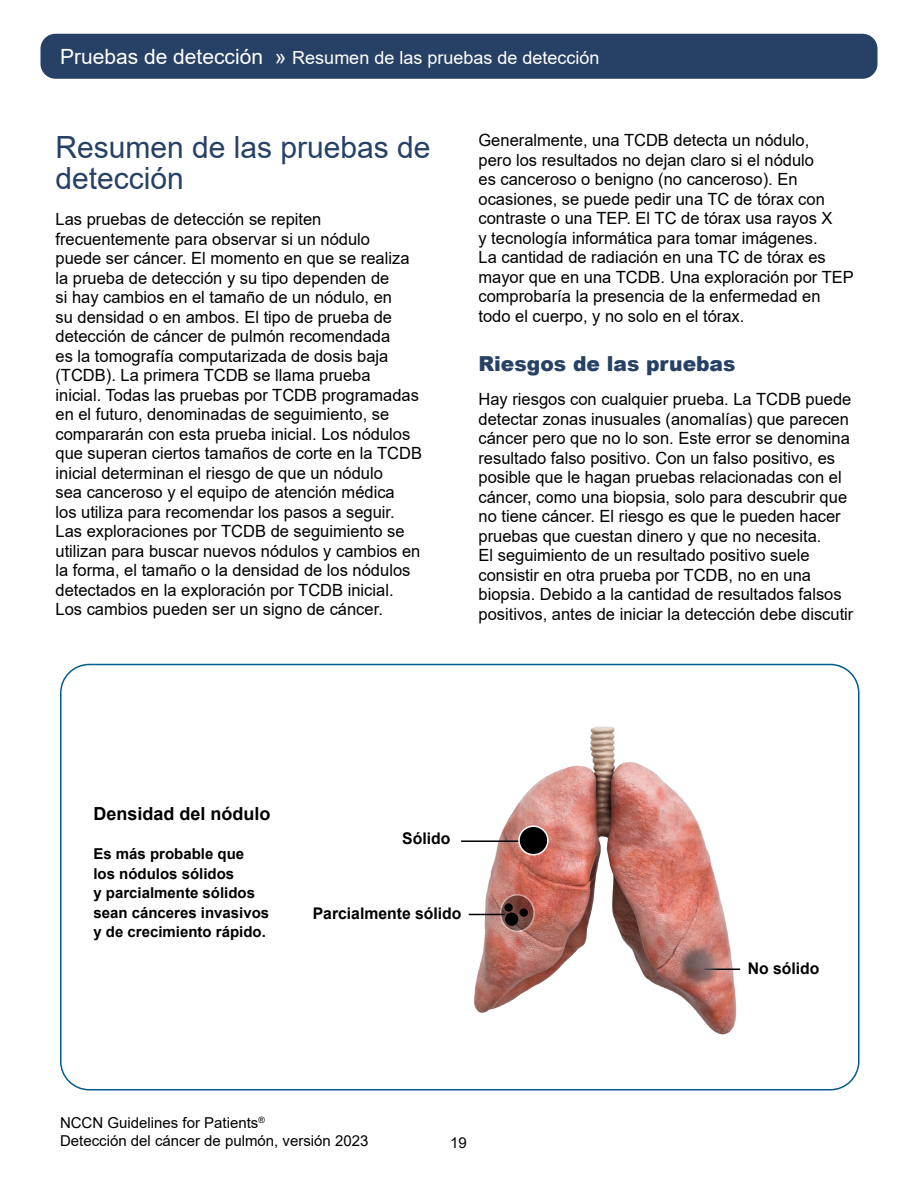
<style>
.page{position:relative;width:918px;height:1188px;background:#fff}
.page>*{position:absolute;margin:0;border:0;box-sizing:border-box;transform-origin:0 0}
.t1{font:30.6px/31.5px "Arial";color:#264165}
.t2{font:900 20.7px "Arial";color:#264165}
.t3{font:18px "Arial";color:#fff}
.t4{font:700 18px "Arial";color:#000}
.t5{font:16.8px/19.5px "Arial";color:#000}
.t6{font:700 16.05px "Arial";color:#000}
.t7{font:700 15px/19.5px "Arial";color:#000}
.t8{font:15px/18px "Arial";color:#000}
.s1{font-size:21px}
</style>
<div class="page">
<div style="left:40px;top:34px;width:838px;height:45px;background:#264165;border-radius:15px"></div>
<div style="left:60px;top:664px;width:800px;height:426px;border:2px solid #005b8e;border-radius:28px"></div>
<img style="left:468px;top:726px;width:273px;height:309px">
<svg style="left:500px;top:895px;width:34px;height:36px"></svg>
<div style="left:500px;top:894px;width:35px;height:38px;border:2px solid #fff;border-radius:50%"></div>
<div style="left:504px;top:903px;width:9px;height:9px;background:#000;border-radius:50%"></div>
<div style="left:520px;top:908px;width:8px;height:9px;background:#000;border-radius:50%"></div>
<div style="left:505px;top:913px;width:13px;height:13px;background:#000;border-radius:50%"></div>
<hr style="left:461px;top:840px;width:78px;height:2px;background:#000">
<hr style="left:469px;top:914px;width:35px;height:1px;background:#000">
<hr style="left:705px;top:969px;width:35px;height:1px;background:#000">
<div style="left:519px;top:826px;width:29px;height:29px;background:#000;border-radius:50%"></div>
<div style="left:518px;top:825px;width:31px;height:30px;border:2px solid #fff;border-radius:50%"></div>
<img style="left:665px;top:937px;width:64px;height:61px">
<p class="t3" style="left:60px;top:45px;width:541px"><span class="s1">Pruebas de detección »</span> Resumen de las pruebas de detección</p>
<h1 class="t1" style="left:56px;top:131px;width:376px">Resumen de las pruebas de detección</h1>
<p class="t5" style="left:56px;top:209px;width:368px">Las pruebas de detección se repiten frecuentemente para observar si un nódulo<br>puede ser cáncer. El momento en que se realiza la prueba de detección y su tipo dependen de<br>si hay cambios en el tamaño de un nódulo, en<br>su densidad o en ambos. El tipo de prueba de detección de cáncer de pulmón recomendada<br>es la tomografía computarizada de dosis baja (TCDB). La primera TCDB se llama prueba<br>inicial. Todas las pruebas por TCDB programadas en el futuro, denominadas de seguimiento, se compararán con esta prueba inicial. Los nódulos que superan ciertos tamaños de corte en la TCDB inicial determinan el riesgo de que un nódulo<br>sea canceroso y el equipo de atención médica<br>los utiliza para recomendar los pasos a seguir.<br>Las exploraciones por TCDB de seguimiento se utilizan para buscar nuevos nódulos y cambios en la forma, el tamaño o la densidad de los nódulos detectados en la exploración por TCDB inicial.<br>Los cambios pueden ser un signo de cáncer.</p>
<p class="t5" style="left:478px;top:130px;width:377px">Generalmente, una TCDB detecta un nódulo,<br>pero los resultados no dejan claro si el nódulo<br>es canceroso o benigno (no canceroso). En ocasiones, se puede pedir una TC de tórax con contraste o una TEP. El TC de tórax usa rayos X<br>y tecnología informática para tomar imágenes.<br>La cantidad de radiación en una TC de tórax es mayor que en una TCDB. Una exploración por TEP comprobaría la presencia de la enfermedad en todo el cuerpo, y no solo en el tórax.</p>
<p class="t2" style="left:478px;top:349px;width:259px">Riesgos de las pruebas</p>
<p class="t5" style="left:478px;top:389px;width:376px">Hay riesgos con cualquier prueba. La TCDB puede detectar zonas inusuales (anomalías) que parecen cáncer pero que no lo son. Este error se denomina resultado falso positivo. Con un falso positivo, es posible que le hagan pruebas relacionadas con el cáncer, como una biopsia, solo para descubrir que no tiene cáncer. El riesgo es que le pueden hacer pruebas que cuestan dinero y que no necesita.<br>El seguimiento de un resultado positivo suele consistir en otra prueba por TCDB, no en una biopsia. Debido a la cantidad de resultados falsos positivos, antes de iniciar la detección debe discutir</p>
<p class="t4" style="left:93px;top:801px;width:179px">Densidad del nódulo</p>
<p class="t7" style="left:93px;top:845px;width:177px">Es más probable que los nódulos sólidos<br>y parcialmente sólidos sean cánceres invasivos y de crecimiento rápido.</p>
<p class="t6" style="left:402px;top:827px;width:50px">Sólido</p>
<p class="t6" style="left:313px;top:902px;width:150px">Parcialmente sólido</p>
<p class="t8" style="left:60px;top:1114px;width:310px">NCCN Guidelines for Patients<sup>®<br></sup>Detección del cáncer de pulmón, versión 2023</p>
<p class="t8" style="left:450px;top:1133px;width:18px">19</p>
<p class="t6" style="left:748px;top:957px;width:73px">No sólido</p>
</div>
